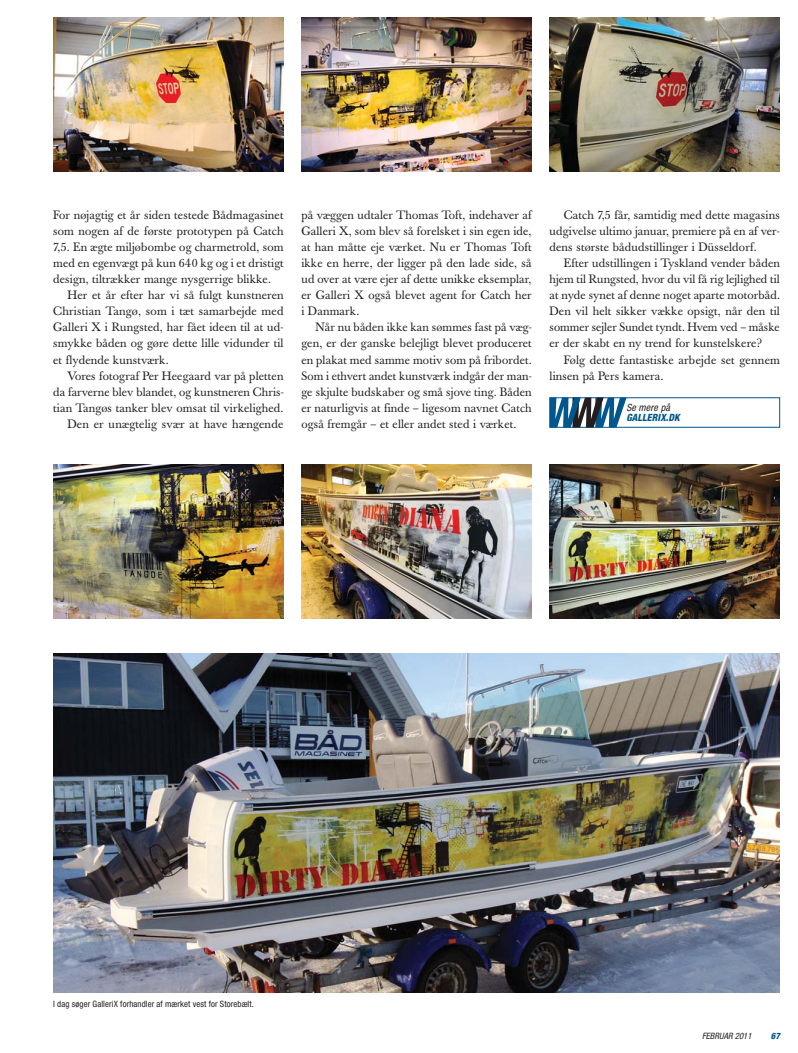
<style>
.page{position:relative;width:798px;height:1053px;background:#fff}
.page>*{position:absolute;margin:0;border:0;box-sizing:border-box;transform-origin:0 0}
.t1{font:12px/16.1px "Baskerville";letter-spacing:.015em;color:#231f20;text-align:justify}
.t2{font:italic 800 condensed 10px "Helvetica Neue";letter-spacing:.015em;color:#00578d}
.t3{font:italic condensed 10px "Helvetica Neue";letter-spacing:.01em;color:#231f20}
.t4{font:condensed 8.75px "Helvetica Neue";letter-spacing:.01em;color:#231f20}
.t5{font:italic condensed 8.75px "Helvetica Neue";color:#231f20}
.t6{font:italic 800 condensed 8.75px "Helvetica Neue";color:#00578d}
</style>
<div class="page">
<svg style="left:549px;top:397px;width:77px;height:30px"></svg>
<img style="left:301px;top:18px;width:230px;height:153px">
<img style="left:53px;top:18px;width:230px;height:153px">
<img style="left:53px;top:464px;width:230px;height:154px">
<img style="left:549px;top:18px;width:230px;height:153px">
<img style="left:301px;top:464px;width:230px;height:154px">
<img style="left:549px;top:464px;width:230px;height:154px">
<img style="left:53px;top:653px;width:726px;height:339px">
<p class="t1" style="left:53px;top:208px;width:232px">For nøjagtig et år siden testede Bådmagasinet som nogen af de første prototypen på Catch 7,5. En ægte miljøbombe og charmetrold, som med en egenvægt på kun 640 kg og i et dristigt design, tiltrækker mange nysgerrige blikke.</p>
<p class="t1" style="left:53px;top:288px;width:232px;text-indent:14px">Her et år efter har vi så fulgt kunstneren Christian Tangø, som i tæt samarbejde med Galleri X i Rungsted, har fået ideen til at ud&shy;smykke båden og gøre dette lille vidunder til et flydende kunstværk.</p>
<p class="t1" style="left:53px;top:369px;width:232px;text-align:right">Vores fotograf Per Heegaard var på pletten da farverne blev blandet, og kunstneren Chris&shy;tian Tangøs tanker blev omsat til virkelighed.<br>Den er unægtelig svær at have hængende</p>
<p class="t1" style="left:301px;top:208px;width:232px">på væggen udtaler Thomas Toft, indehaver af Galleri X, som blev så forelsket i sin egen ide, at han måtte eje værket. Nu er Thomas Toft ikke en herre, der ligger på den lade side, så ud over at være ejer af dette unikke eksemplar, er Galleri X også blevet agent for Catch her i Danmark.</p>
<p class="t1" style="left:301px;top:320px;width:232px;text-indent:14px">Når nu båden ikke kan sømmes fast på væg&shy;gen, er der ganske belejligt blevet produceret en plakat med samme motiv som på fribordet.<br>Som i ethvert andet kunstværk indgår der man&shy;ge skjulte budskaber og små sjove ting. Båden er naturligvis at finde – ligesom navnet Catch også fremgår – et eller andet sted i værket.</p>
<p class="t1" style="left:549px;top:208px;width:232px;text-indent:14px">Catch 7,5 får, samtidig med dette magasins udgivelse ultimo januar, premiere på en af ver&shy;dens største bådudstillinger i Düsseldorf.</p>
<p class="t1" style="left:549px;top:256px;width:232px;text-indent:14px">Efter udstillingen i Tyskland vender båden hjem til Rungsted, hvor du vil få rig lejlighed til at nyde synet af denne noget aparte motorbåd.<br>Den vil helt sikker vække opsigt, når den til sommer sejler Sundet tyndt. Hvem ved – måske er der skabt en ny trend for kunstelskere?</p>
<p class="t1" style="left:549px;top:353px;width:232px;text-indent:14px">Følg dette fantastiske arbejde set gennem linsen på Pers kamera.</p>
<p class="t3" style="left:626px;top:404px;width:45px">Se mere på</p>
<p class="t2" style="left:626px;top:414px;width:55px">GALLERIX.DK</p>
<p class="t4" style="left:53px;top:1000px;width:202px">I dag søger GalleriX forhandler af mærket vest for Storebælt.</p>
<p class="t5" style="left:702px;top:1032px;width:51px">FEBRUAR 2011</p>
<p class="t6" style="left:770px;top:1032px;width:11px">67</p>
</div>
